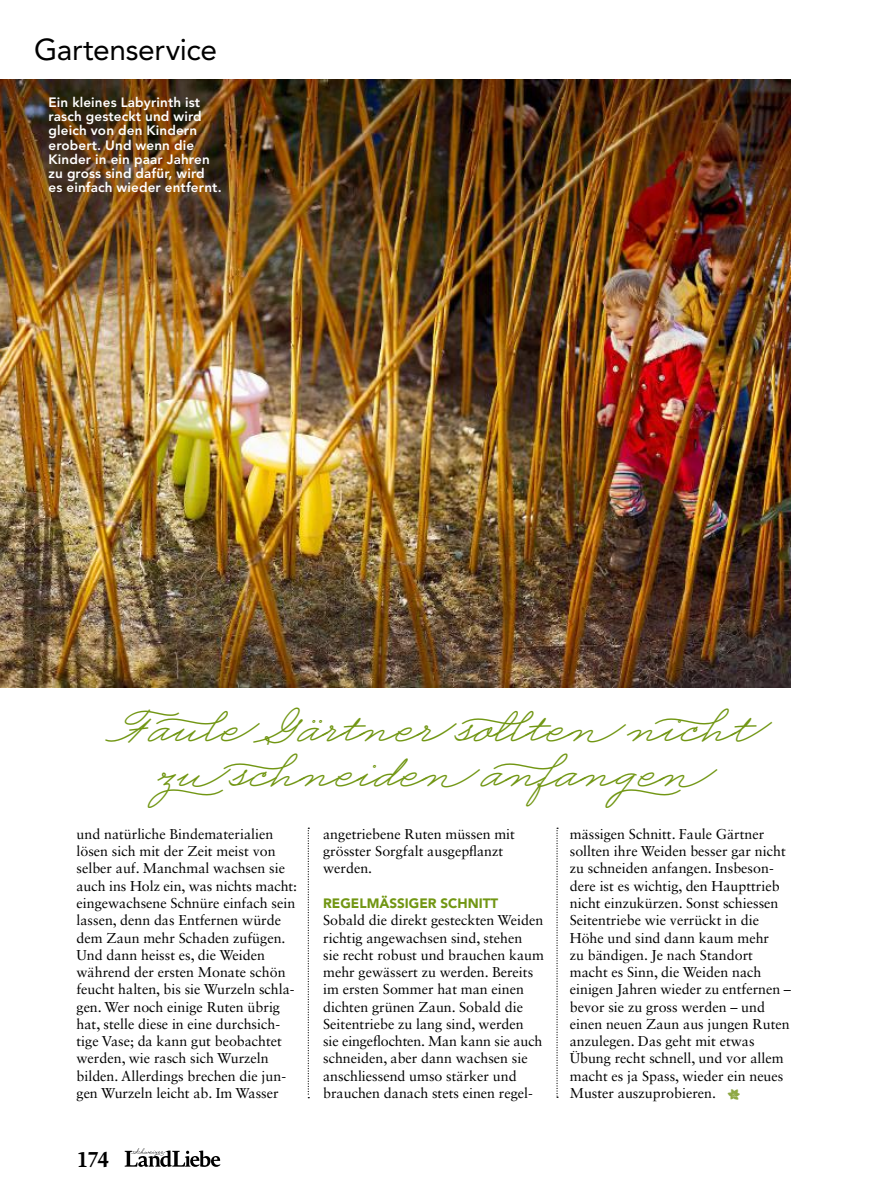
<style>
.page{position:relative;width:893px;height:1200px;background:#fff}
.page>*{position:absolute;margin:0;border:0;box-sizing:border-box;transform-origin:0 0}
.t1{font:700 45px/45px "Business Penmanship";color:#719613;text-align:center}
.t2{font:30px "Avenir LT Std";letter-spacing:-.015em;color:#000}
.t3{font:700 21px "Novel Pro";color:#000}
.t4{font:14.25px/17.2px "Sabon LT Std";color:#000}
.t5{font:800 13.5px/14.2px "Avenir LT Std";letter-spacing:.01em;color:#fff}
.t6{font:900 13.5px "Avenir LT Std";color:#719613}
.s1{font-family:"We Love Nature Blooms";color:#8ea844}
</style>
<div class="page">
<img style="left:0;top:79px;width:791px;height:608px">
<svg style="left:125px;top:1148px;width:95px;height:18px"></svg>
<svg style="left:308px;top:827px;width:1px;height:268px"></svg>
<svg style="left:556px;top:827px;width:2px;height:270px"></svg>
<h2 class="t2" style="left:34px;top:32px;width:185px">Gartenservice</h2>
<p class="t5" style="left:49px;top:95px;width:175px">Ein kleines Labyrinth ist rasch gesteckt und wird gleich von den Kindern erobert. Und wenn die<br>Kinder in ein paar Jahren zu gross sind dafür, wird es einfach wieder entfernt.</p>
<h1 class="t1" style="left:105px;top:701px;width:682px">Faule Gärtner sollten nicht zu schneiden anfangen</h1>
<p class="t4" style="left:323px;top:825px;width:193px">angetriebene Ruten müssen mit grösster Sorgfalt ausgepflanzt werden.</p>
<p class="t6" style="left:323px;top:894px;width:177px">REGELMÄSSIGER SCHNITT</p>
<p class="t4" style="left:323px;top:911px;width:222px">Sobald die direkt gesteckten Weiden richtig angewachsen sind, stehen<br>sie recht robust und brauchen kaum mehr gewässert zu werden. Bereits im ersten Sommer hat man einen dichten grünen Zaun. Sobald die Seitentriebe zu lang sind, werden<br>sie eingeflochten. Man kann sie auch schneiden, aber dann wachsen sie anschliessend umso stärker und brauchen danach stets einen regel-</p>
<p class="t4" style="left:77px;top:825px;width:222px">und natürliche Bindematerialien lösen sich mit der Zeit meist von selber auf. Manchmal wachsen sie auch ins Holz ein, was nichts macht: eingewachsene Schnüre einfach sein lassen, denn das Entfernen würde dem Zaun mehr Schaden zufügen.<br>Und dann heisst es, die Weiden während der ersten Monate schön feucht halten, bis sie Wurzeln schla&shy;gen. Wer noch einige Ruten übrig hat, stelle diese in eine durchsich&shy;tige Vase; da kann gut beobachtet werden, wie rasch sich Wurzeln bilden. Allerdings brechen die jun&shy;gen Wurzeln leicht ab. Im Wasser</p>
<p class="t4" style="left:570px;top:825px;width:223px">mässigen Schnitt. Faule Gärtner sollten ihre Weiden besser gar nicht zu schneiden anfangen. Insbeson&shy;dere ist es wichtig, den Haupttrieb nicht einzukürzen. Sonst schiessen<br>Seitentriebe wie verrückt in die<br>Höhe und sind dann kaum mehr<br>zu bändigen. Je nach Standort macht es Sinn, die Weiden nach einigen Jahren wieder zu entfernen – bevor sie zu gross werden – und einen neuen Zaun aus jungen Ruten anzulegen. Das geht mit etwas<br>Übung recht schnell, und vor allem macht es ja Spass, wieder ein neues<br>Muster auszuprobieren. <span class="s1">C</span></p>
<h3 class="t3" style="left:77px;top:1142px;width:34px">174</h3>
</div>
